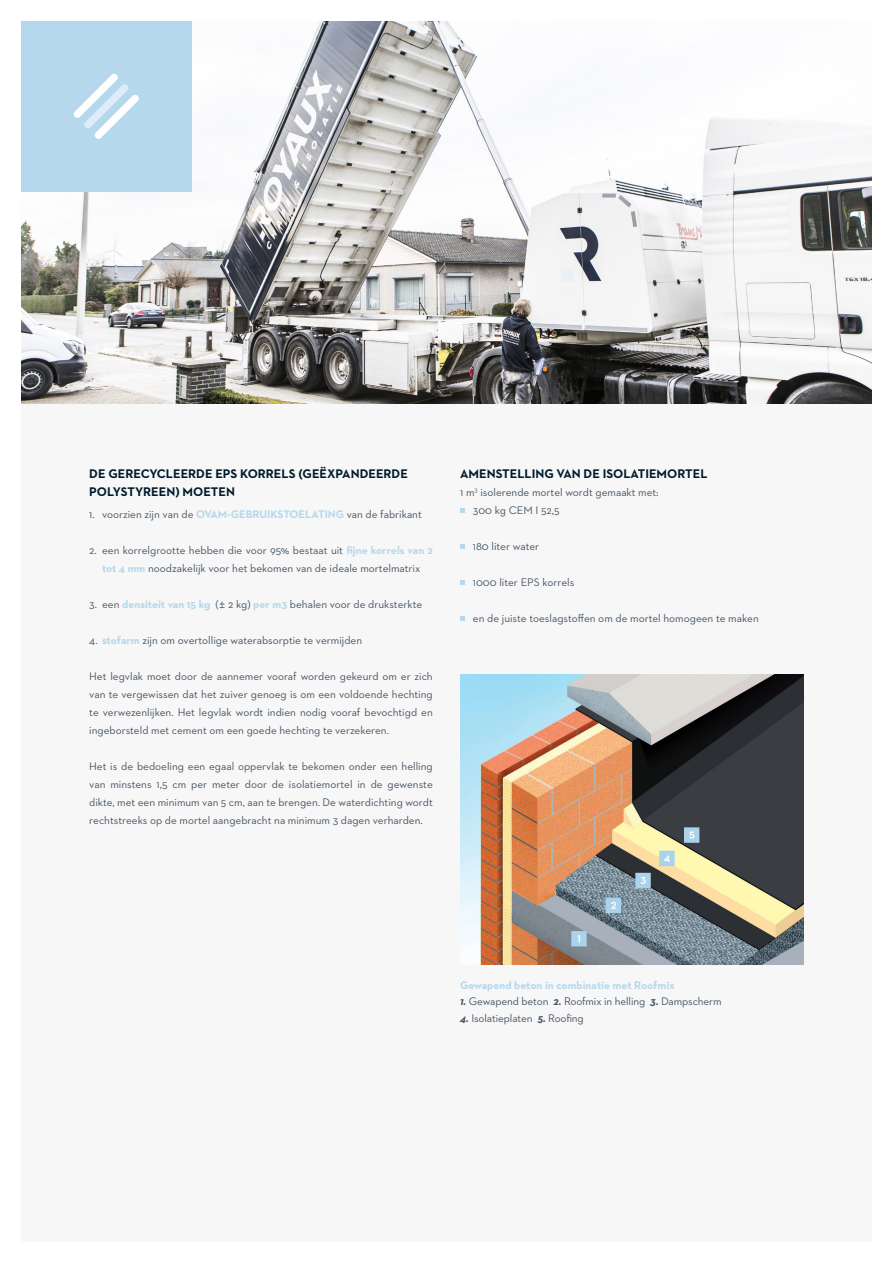
<style>
.page{position:relative;width:893px;height:1263px;background:#fff}
.page>*{position:absolute;margin:0;border:0;box-sizing:border-box;transform-origin:0 0}
.t1{font:700 12.75px/18px "Neutraface 2 Text";color:#001b2b}
.t2{font:11.25px/18px "Neutraface 2 Text";color:#485765;text-align:justify}
.t3{font:700 11.25px "Neutraface 2 Text";color:#b6d8ec}
.s1{font-weight:700;color:#b6d8ec}
.s2{font-family:"Aller";color:#6a7780}
.s3{font-family:"Neutraface Text";font-weight:700;font-style:italic}
</style>
<div class="page">
<svg style="left:460px;top:508px;width:4px;height:4px"></svg>
<svg style="left:460px;top:544px;width:4px;height:4px"></svg>
<svg style="left:460px;top:580px;width:4px;height:4px"></svg>
<svg style="left:460px;top:616px;width:4px;height:4px"></svg>
<img style="left:21px;top:21px;width:851px;height:383px">
<div style="left:21px;top:21px;width:170px;height:170px;background:#b6d8ec"></div>
<svg style="left:73px;top:73px;width:66px;height:66px"></svg>
<img style="left:460px;top:675px;width:344px;height:289px">
<p class="t1" style="left:89px;top:464px;width:320px">DE GERECYCLEERDE EPS KORRELS (GEËXPANDEERDE<br>POLYSTYREEN) MOETEN</p>
<p class="t2" style="left:89px;top:505px;width:334px">1. voorzien zijn van de <span class="s1">OVAM-GEBRUIKSTOELATING</span> van de fabrikant</p>
<p class="t2" style="left:89px;top:541px;width:345px;text-align:center">2. een korrelgrootte hebben die voor 95% bestaat uit <span class="s1">fijne korrels van 2 tot 4 mm</span> noodzakelijk voor het bekomen van de ideale mortelmatrix</p>
<p class="t2" style="left:89px;top:595px;width:334px">3. een <span class="s1">densiteit van 15 kg</span> (<span class="s2">±</span> 2 kg) <span class="s1">per m3</span> behalen voor de druksterkte</p>
<p class="t2" style="left:89px;top:631px;width:274px">4. <span class="s1">stofarm</span> zijn om overtollige waterabsorptie te vermijden</p>
<p class="t2" style="left:89px;top:667px;width:345px">Het legvlak moet door de aannemer vooraf worden gekeurd om er zich van te vergewissen dat het zuiver genoeg is om een voldoende hechting te verwezenlijken. Het legvlak wordt indien nodig vooraf bevochtigd en ingeborsteld met cement om een goede hechting te verzekeren.</p>
<p class="t2" style="left:89px;top:757px;width:345px">Het is de bedoeling een egaal oppervlak te bekomen onder een helling van minstens 1,5 cm per meter door de isolatiemortel in de gewenste dikte, met een minimum van 5 cm, aan te brengen. De waterdichting wordt rechtstreeks op de mortel aangebracht na minimum 3 dagen verharden.</p>
<p class="t1" style="left:460px;top:464px;width:249px">AMENSTELLING VAN DE ISOLATIEMORTEL</p>
<p class="t2" style="left:460px;top:483px;width:200px">1 m<sup>3</sup> isolerende mortel wordt gemaakt met:</p>
<p class="t2" style="left:473px;top:501px;width:88px">300 kg CEM I 52,5</p>
<p class="t2" style="left:473px;top:537px;width:68px">180 liter water</p>
<p class="t2" style="left:473px;top:573px;width:103px">1000 liter EPS korrels</p>
<p class="t2" style="left:473px;top:609px;width:287px">en de juiste toeslagstoffen om de mortel homogeen te maken</p>
<p class="t3" style="left:460px;top:978px;width:216px">Gewapend beton in combinatie met Roofmix</p>
<p class="t2" style="left:460px;top:992px;width:263px"><span class="s3">1.</span> Gewapend beton <span class="s3">2.</span> Roofmix in helling <span class="s3">3.</span> Dampscherm</p>
<p class="t2" style="left:460px;top:1009px;width:125px"><span class="s3">4.</span> Isolatieplaten <span class="s3">5.</span> Roofing</p>
</div>
